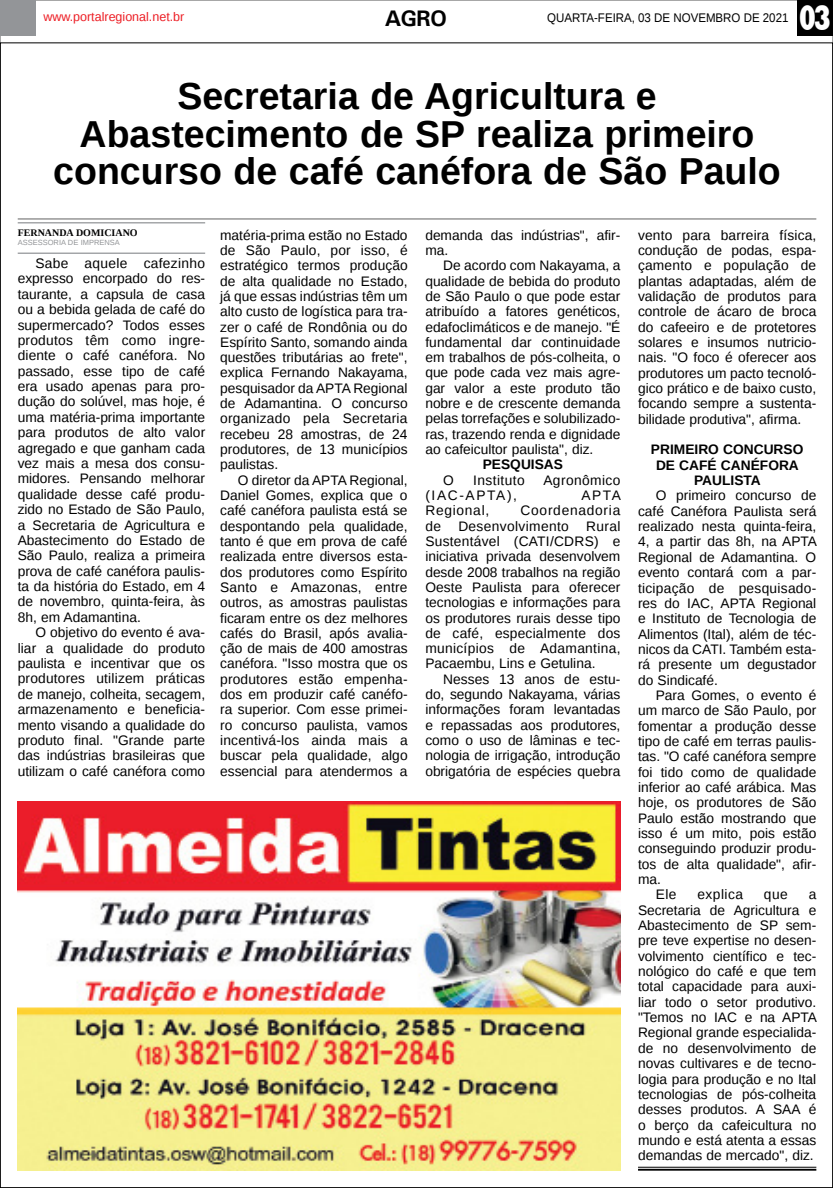
<style>
.page{position:relative;width:833px;height:1188px;background:#fff}
.page>*{position:absolute;margin:0;border:0;box-sizing:border-box;transform-origin:0 0}
.TÍTULO{font:700 37.5px/37.5px "Liberation Sans";color:#000;text-align:center}
.t1{font:800 36.12px "Rockwell";color:#fff;scale:.7 1}
.TITULO_PG{font:700 22.5px "Univers";color:#000}
.MATÉRIA{font:13.75px/15.4px "Liberation Sans";color:#000;text-align:justify}
.MATÉRIA-2{font:700 13.75px/15.4px "Liberation Sans";color:#000;text-align:center}
.MATÉRIA-3{font:13.75px "Liberation Sans";letter-spacing:.055em;color:#000}
.MATÉRIA-4{font:13.75px "Liberation Sans";letter-spacing:.03em;color:#000}
.MATÉRIA-5{font:13.75px "Liberation Sans";letter-spacing:.025em;color:#000}
.MATÉRIA-6{font:13.75px "Liberation Sans";letter-spacing:.035em;color:#000}
.DATA_PG{font:12.5px "Liberation Sans";color:#000;scale:.92 1}
.DATA_PG-2{font:12.5px "Liberation Sans";color:#ed1d24}
.CRÉDITO_NOME{font:700 10px "Liberation Serif";color:#000}
.CRÉDITO_MATÉRIA{font:7.5px "Liberation Sans";color:#939598}
</style>
<div class="page">
<div style="left:0;top:0;width:35px;height:35px;background:#939598"></div>
<div style="left:797px;top:0;width:36px;height:35px;background:#000"></div>
<img style="left:18px;top:801px;width:602px;height:369px">
<hr style="left:638px;top:1166px;width:178px;height:1px;background:#000">
<hr style="left:638px;top:1168px;width:178px;height:2px;background:#000">
<hr style="left:18px;top:218px;width:798px;height:1px;background:#000">
<hr style="left:18px;top:222px;width:187px;height:1px;background:#939598">
<hr style="left:18px;top:252px;width:187px;height:2px;background:#939598">
<p class="DATA_PG-2" style="left:43px;top:10px;width:143px">www.portalregional.net.br</p>
<p class="TITULO_PG" style="left:385px;top:5px;width:64px">AGRO</p>
<p class="DATA_PG" style="left:547px;top:10px;width:264px">QUARTA-FEIRA, 03 DE NOVEMBRO DE 2021</p>
<p class="t1" style="left:799px;top:-3px;width:48px">03</p>
<p class="TÍTULO" style="left:80px;top:77px;width:676px">Secretaria de Agricultura e<br>Abastecimento de SP realiza primeiro</p>
<p class="TÍTULO" style="left:53px;top:152px;width:729px">concurso de café canéfora de São Paulo</p>
<p class="CRÉDITO_NOME" style="left:18px;top:226px;width:121px">FERNANDA DOMICIANO</p>
<p class="CRÉDITO_MATÉRIA" style="left:18px;top:238px;width:104px">ASSESSORIA DE IMPRENSA</p>
<p class="MATÉRIA" style="left:18px;top:256px;width:189px;text-indent:18px">Sabe aquele cafezinho expresso encorpado do res&shy;taurante, a capsula de casa ou a bebida gelada de café do supermercado? Todos esses produtos têm como ingre&shy;diente o café canéfora. No passado, esse tipo de café era usado apenas para pro&shy;dução do solúvel, mas hoje, é uma matéria-prima importante para produtos de alto valor agregado e que ganham cada vez mais a mesa dos consu&shy;midores. Pensando melhorar qualidade desse café produ&shy;zido no Estado de São Paulo, a Secretaria de Agricultura e Abastecimento do Estado de São Paulo, realiza a primeira prova de café canéfora paulis&shy;ta da história do Estado, em 4 de novembro, quinta-feira, às 8h, em Adamantina.</p>
<p class="MATÉRIA" style="left:18px;top:625px;width:189px;text-indent:18px">O objetivo do evento é ava&shy;liar a qualidade do produto paulista e incentivar que os produtores utilizem práticas de manejo, colheita, secagem, armazenamento e beneficia&shy;mento visando a qualidade do produto final. "Grande parte das indústrias brasileiras que utilizam o café canéfora como</p>
<p class="MATÉRIA" style="left:220px;top:228px;width:189px">matéria-prima estão no Estado de São Paulo, por isso, é estratégico termos produção de alta qualidade no Estado, já que essas indústrias têm um alto custo de logística para tra&shy;zer o café de Rondônia ou do Espírito Santo, somando ainda questões tributárias ao frete", explica Fernando Nakayama, pesquisador da APTA Regional de Adamantina. O concurso organizado pela Secretaria recebeu 28 amostras, de 24 produtores, de 13 municípios paulistas.</p>
<p class="MATÉRIA" style="left:220px;top:472px;width:189px;text-indent:18px">O diretor da APTA Regional, Daniel Gomes, explica que o café canéfora paulista está se despontando pela qualidade, tanto é que em prova de café realizada entre diversos esta&shy;dos produtores como Espírito Santo e Amazonas, entre outros, as amostras paulistas ficaram entre os dez melhores cafés do Brasil, após avalia&shy;ção de mais de 400 amostras canéfora. "Isso mostra que os produtores estão empenha&shy;dos em produzir café canéfo&shy;ra superior. Com esse primei&shy;ro concurso paulista, vamos incentivá-los ainda mais a buscar pela qualidade, algo essencial para atendermos a</p>
<p class="MATÉRIA" style="left:425px;top:228px;width:197px">demanda das indústrias", afir&shy;ma.</p>
<p class="MATÉRIA" style="left:425px;top:258px;width:197px;text-indent:18px">De acordo com Nakayama, a qualidade de bebida do produto de São Paulo o que pode estar atribuído a fatores genéticos, edafoclimáticos e de manejo. "É fundamental dar continuidade em trabalhos de pós-colheita, o que pode cada vez mais agre&shy;gar valor a este produto tão nobre e de crescente demanda pelas torrefações e solubilizado&shy;ras, trazendo renda e dignidade ao cafeicultor paulista", diz.</p>
<p class="MATÉRIA-2" style="left:483px;top:456px;width:82px">PESQUISAS</p>
<p class="MATÉRIA" style="left:443px;top:472px;width:12px">O</p>
<p class="MATÉRIA-4" style="left:473px;top:472px;width:53px">Instituto</p>
<p class="MATÉRIA-4" style="left:543px;top:472px;width:79px">Agronômico</p>
<p class="MATÉRIA" style="left:425px;top:488px;width:93px">(IAC-APTA),</p>
<p class="MATÉRIA" style="left:581px;top:488px;width:41px">APTA</p>
<p class="MATÉRIA-3" style="left:425px;top:502px;width:65px">Regional,</p>
<p class="MATÉRIA-3" style="left:520px;top:502px;width:101px">Coordenadoria</p>
<p class="MATÉRIA" style="left:425px;top:518px;width:17px">de</p>
<p class="MATÉRIA-5" style="left:458px;top:518px;width:112px">Desenvolvimento</p>
<p class="MATÉRIA" style="left:425px;top:518px;width:197px;text-indent:161px">Rural Sustentável (CATI/CDRS) e iniciativa privada desenvolvem desde 2008 trabalhos na região Oeste Paulista para oferecer tecnologias e informações para os produtores rurais desse tipo de café, especialmente dos municípios de Adamantina, Pacaembu, Lins e Getulina.</p>
<p class="MATÉRIA" style="left:425px;top:671px;width:197px;text-indent:18px">Nesses 13 anos de estu&shy;do, segundo Nakayama, várias informações foram levantadas e repassadas aos produtores, como o uso de lâminas e tec&shy;nologia de irrigação, introdução obrigatória de espécies quebra</p>
<p class="MATÉRIA" style="left:638px;top:228px;width:180px">vento para barreira física, condução de podas, espa&shy;çamento e população de plantas adaptadas, além de validação de produtos para controle de ácaro de broca do cafeeiro e de protetores solares e insumos nutricio&shy;nais. "O foco é oferecer aos produtores um pacto tecnoló&shy;gico prático e de baixo custo, focando sempre a sustenta&shy;bilidade produtiva", afirma.</p>
<p class="MATÉRIA-2" style="left:651px;top:441px;width:154px">PRIMEIRO CONCURSO<br>DE CAFÉ CANÉFORA<br>PAULISTA</p>
<p class="MATÉRIA" style="left:638px;top:488px;width:181px;text-indent:18px">O primeiro concurso de café Canéfora Paulista será realizado nesta quinta-feira, 4, a partir das 8h, na APTA Regional de Adamantina. O evento contará com a par&shy;ticipação de pesquisado&shy;res do IAC, APTA Regional e Instituto de Tecnologia de Alimentos (Ital), além de téc&shy;nicos da CATI. Também esta&shy;rá presente um degustador do Sindicafé.</p>
<p class="MATÉRIA" style="left:638px;top:687px;width:180px;text-indent:18px">Para Gomes, o evento é um marco de São Paulo, por fomentar a produção desse tipo de café em terras paulis&shy;tas. "O café canéfora sempre foi tido como de qualidade inferior ao café arábica. Mas hoje, os produtores de São Paulo estão mostrando que isso é um mito, pois estão conseguindo produzir produ&shy;tos de alta qualidade", afir&shy;ma.</p>
<p class="MATÉRIA" style="left:656px;top:887px;width:22px">Ele</p>
<p class="MATÉRIA-6" style="left:697px;top:886px;width:47px">explica</p>
<p class="MATÉRIA" style="left:764px;top:887px;width:25px">que</p>
<p class="MATÉRIA" style="left:638px;top:887px;width:181px;text-indent:171px">a Secretaria de Agricultura e Abastecimento de SP sem&shy;pre teve expertise no desen&shy;volvimento científico e tec&shy;nológico do café e que tem total capacidade para auxi&shy;liar todo o setor produtivo. "Temos no IAC e na APTA Regional grande especialida&shy;de no desenvolvimento de novas cultivares e de tecno&shy;logia para produção e no Ital tecnologias de pós-colheita desses produtos. A SAA é o berço da cafeicultura no mundo e está atenta a essas demandas de mercado", diz.</p>
</div>
